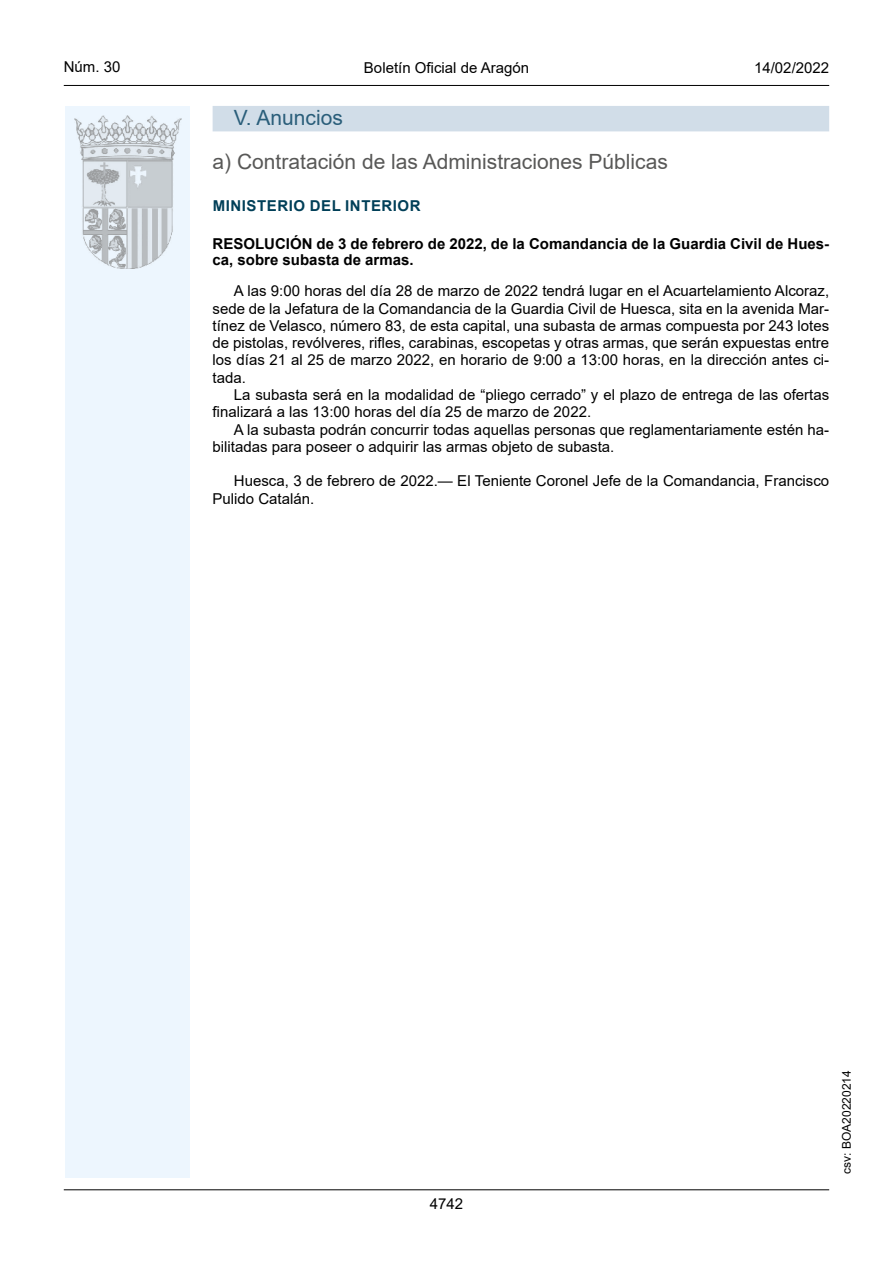
<style>
.page{position:relative;width:893px;height:1263px;background:#fff}
.page>*{position:absolute;margin:0;border:0;box-sizing:border-box;transform-origin:0 0}
.Sub_Seccion{font:21px "Arial";color:#585857}
.Titulo_sec{font:21px "Arial";color:#2a5e7a}
.inicio_de_parrafo{font:15px/17.2px "Arial";color:#000}
.Titulo_text{font:700 15px/16.5px "Arial";color:#000}
.estilo_head-c{font:15px "Arial";color:#000}
.emisor_text{font:700 15px "Arial";letter-spacing:.035em;color:#003f58}
.estilo_head-d{font:15px "Arial MT2";color:#000}
.estilo_head-i{font:15px "Arial MT2";color:#000}
.numero_pagina{font:15px "Arial MT2";color:#000}
.estilo_head-i-2{font:12px "Arial MT2";color:#000}
</style>
<div class="page">
<div style="left:65px;top:106px;width:125px;height:1072px;background:#edf6fe"></div>
<img style="left:75px;top:115px;width:106px;height:153px">
<hr style="left:64px;top:85px;width:765px;height:1px;background:#000">
<hr style="left:64px;top:1189px;width:765px;height:1px;background:#000">
<div style="left:213px;top:106px;width:616px;height:25px;background:#d1dde8"></div>
<p class="estilo_head-i" style="left:64px;top:57px;width:58px">Núm. 30</p>
<p class="estilo_head-c" style="left:364px;top:57px;width:167px">Boletín Oficial de Aragón</p>
<p class="estilo_head-d" style="left:754px;top:57px;width:77px">14/02/2022</p>
<h3 class="Titulo_sec" style="left:234px;top:103px;width:110px">V. Anuncios</h3>
<h4 class="Sub_Seccion" style="left:213px;top:147px;width:457px">a) Contratación de las Administraciones Públicas</h4>
<h5 class="emisor_text" style="left:213px;top:195px;width:209px">MINISTERIO DEL INTERIOR</h5>
<p class="Titulo_text" style="left:213px;top:236px;width:618px">RESOLUCIÓN de 3 de febrero de 2022, de la Comandancia de la Guardia Civil de Hues&shy;ca, sobre subasta de armas.</p>
<p class="inicio_de_parrafo" style="left:213px;top:282px;width:618px;text-align:justify;text-indent:21px">A las 9:00 horas del día 28 de marzo de 2022 tendrá lugar en el Acuartelamiento Alcoraz, sede de la Jefatura de la Comandancia de la Guardia Civil de Huesca, sita en la avenida Mar&shy;tínez de Velasco, número 83, de esta capital, una subasta de armas compuesta por 243 lotes de pistolas, revólveres, rifles, carabinas, escopetas y otras armas, que serán expuestas entre los días 21 al 25 de marzo 2022, en horario de 9:00 a 13:00 horas, en la dirección antes ci&shy;tada.</p>
<p class="inicio_de_parrafo" style="left:213px;top:386px;width:618px;text-indent:21px">La subasta será en la modalidad de “pliego cerrado” y el plazo de entrega de las ofertas finalizará a las 13:00 horas del día 25 de marzo de 2022.</p>
<p class="inicio_de_parrafo" style="left:213px;top:421px;width:618px;text-indent:21px">A la subasta podrán concurrir todas aquellas personas que reglamentariamente estén ha&shy;bilitadas para poseer o adquirir las armas objeto de subasta.</p>
<p class="inicio_de_parrafo" style="left:213px;top:472px;width:618px;text-indent:21px">Huesca, 3 de febrero de 2022.— El Teniente Coronel Jefe de la Comandancia, Francisco<br>Pulido Catalán.</p>
<p class="numero_pagina" style="left:430px;top:1193px;width:35px">4742</p>
<p class="estilo_head-i-2" style="left:838px;top:1174px;width:105px;rotate:-90deg">csv: BOA20220214</p>
</div>
